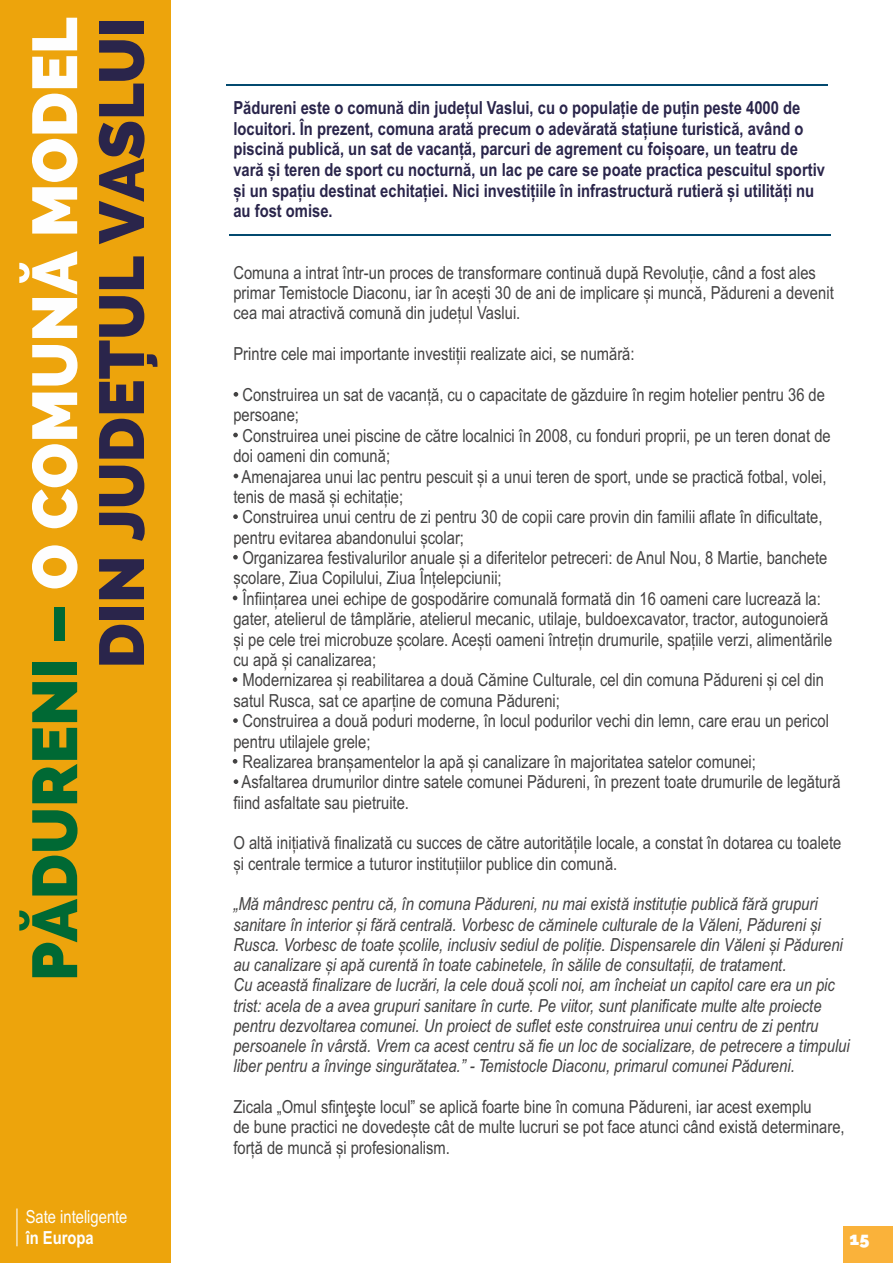
<style>
.page{position:relative;width:893px;height:1263px;background:#fff}
.page>*{position:absolute;margin:0;border:0;box-sizing:border-box;transform-origin:0 0}
.t1{font:800 63.3px/66.9px "Raleway";color:#2a254b;text-align:right}
.t2{font:18px/20.4px "Arial Narrow";color:#434242}
.t3{font:italic 18px/20.2px "Arial Narrow";color:#434242}
.t4{font:700 18px/20.5px "Arial Narrow";color:#2a254b}
.t5{font:18px "Arial Narrow";color:#fefefe}
.t6{font:700 18px "Arial Narrow";color:#fefefe}
.t7{font:800 18px "Raleway";color:#fefefe}
.s1{color:#006934}
.s2{color:#fefefe}
</style>
<div class="page">
<div style="left:0;top:0;width:171px;height:1263px;background:#eda40c"></div>
<hr style="left:16px;top:1208px;width:1px;height:38px;background:#fefefe">
<div style="left:843px;top:1226px;width:50px;height:37px;background:#fab23a"></div>
<hr style="left:226px;top:84px;width:602px;height:1px;background:#034a6f">
<hr style="left:229px;top:234px;width:602px;height:1px;background:#034a6f">
<svg style="left:234px;top:392px;width:4px;height:5px"></svg>
<svg style="left:233px;top:433px;width:5px;height:4px"></svg>
<svg style="left:234px;top:474px;width:4px;height:4px"></svg>
<svg style="left:233px;top:514px;width:5px;height:5px"></svg>
<svg style="left:233px;top:555px;width:5px;height:5px"></svg>
<svg style="left:233px;top:596px;width:4px;height:4px"></svg>
<svg style="left:233px;top:677px;width:4px;height:5px"></svg>
<svg style="left:233px;top:718px;width:5px;height:5px"></svg>
<svg style="left:233px;top:759px;width:4px;height:5px"></svg>
<svg style="left:234px;top:779px;width:4px;height:5px"></svg>
<h1 class="t1" style="left:21px;top:981px;width:965px;rotate:-90deg"><span class="s1">PĂDURENI –</span> <span class="s2">O COMUNĂ MODEL<br></span>DIN JUDEȚUL VASLUI</h1>
<p class="t4" style="left:233px;top:99px;width:593px">Pădureni este o comună din județul Vaslui, cu o populație de puțin peste 4000 de locuitori. În prezent, comuna arată precum o adevărată stațiune turistică, având o piscină publică, un sat de vacanță, parcuri de agrement cu foișoare, un teatru de vară și teren de sport cu nocturnă, un lac pe care se poate practica pescuitul sportiv și un spațiu destinat echitației. Nici investițiile în infrastructură rutieră și utilități nu au fost omise.</p>
<p class="t2" style="left:233px;top:264px;width:602px">Comuna a intrat într-un proces de transformare continuă după Revoluție, când a fost ales primar Temistocle Diaconu, iar în acești 30 de ani de implicare și muncă, Pădureni a devenit cea mai atractivă comună din județul Vaslui.</p>
<p class="t2" style="left:233px;top:345px;width:403px">Printre cele mai importante investiții realizate aici, se numără:</p>
<p class="t2" style="left:233px;top:386px;width:609px">· Construirea un sat de vacanță, cu o capacitate de găzduire în regim hotelier pentru 36 de persoane;<br>· Construirea unei piscine de către localnici în 2008, cu fonduri proprii, pe un teren donat de doi oameni din comună;<br>· Amenajarea unui lac pentru pescuit și a unui teren de sport, unde se practică fotbal, volei, tenis de masă și echitație;<br>· Construirea unui centru de zi pentru 30 de copii care provin din familii aflate în dificultate, pentru evitarea abandonului școlar;<br>· Organizarea festivalurilor anuale și a diferitelor petreceri: de Anul Nou, 8 Martie, banchete școlare, Ziua Copilului, Ziua Înțelepciunii;<br>· Înființarea unei echipe de gospodărire comunală formată din 16 oameni care lucrează la: gater, atelierul de tâmplărie, atelierul mecanic, utilaje, buldoexcavator, tractor, autogunoieră și pe cele trei microbuze școlare. Acești oameni întrețin drumurile, spațiile verzi, alimentările cu apă și canalizarea;<br>· Modernizarea și reabilitarea a două Cămine Culturale, cel din comuna Pădureni și cel din satul Rusca, sat ce aparține de comuna Pădureni;<br>· Construirea a două poduri moderne, în locul podurilor vechi din lemn, care erau un pericol pentru utilajele grele;<br>· Realizarea branșamentelor la apă și canalizare în majoritatea satelor comunei;<br>· Asfaltarea drumurilor dintre satele comunei Pădureni, în prezent toate drumurile de legătură fiind asfaltate sau pietruite.</p>
<p class="t2" style="left:233px;top:834px;width:609px">O altă inițiativă finalizată cu succes de către autoritățile locale, a constat în dotarea cu toalete și centrale termice a tuturor instituțiilor publice din comună.</p>
<p class="t3" style="left:233px;top:896px;width:618px">„Mă mândresc pentru că, în comuna Pădureni, nu mai există instituție publică fără grupuri sanitare în interior și fără centrală. Vorbesc de căminele culturale de la Văleni, Pădureni și Rusca. Vorbesc de toate școlile, inclusiv sediul de poliție. Dispensarele din Văleni și Pădureni au canalizare și apă curentă în toate cabinetele, în sălile de consultații, de tratament.<br>Cu această finalizare de lucrări, la cele două școli noi, am încheiat un capitol care era un pic trist: acela de a avea grupuri sanitare în curte. Pe viitor, sunt planificate multe alte proiecte pentru dezvoltarea comunei. Un proiect de suflet este construirea unui centru de zi pentru persoanele în vârstă. Vrem ca acest centru să fie un loc de socializare, de petrecere a timpului liber pentru a învinge singurătatea.” - Temistocle Diaconu, primarul comunei Pădureni.</p>
<p class="t2" style="left:233px;top:1098px;width:613px">Zicala „Omul sfinţeşte locul” se aplică foarte bine în comuna Pădureni, iar acest exemplu<br>de bune practici ne dovedește cât de multe lucruri se pot face atunci când există determinare, forță de muncă și profesionalism.</p>
<p class="t5" style="left:26px;top:1210px;width:103px">Sate inteligente</p>
<p class="t6" style="left:26px;top:1231px;width:70px">în Europa</p>
<p class="t7" style="left:849px;top:1228px;width:21px">15</p>
</div>
